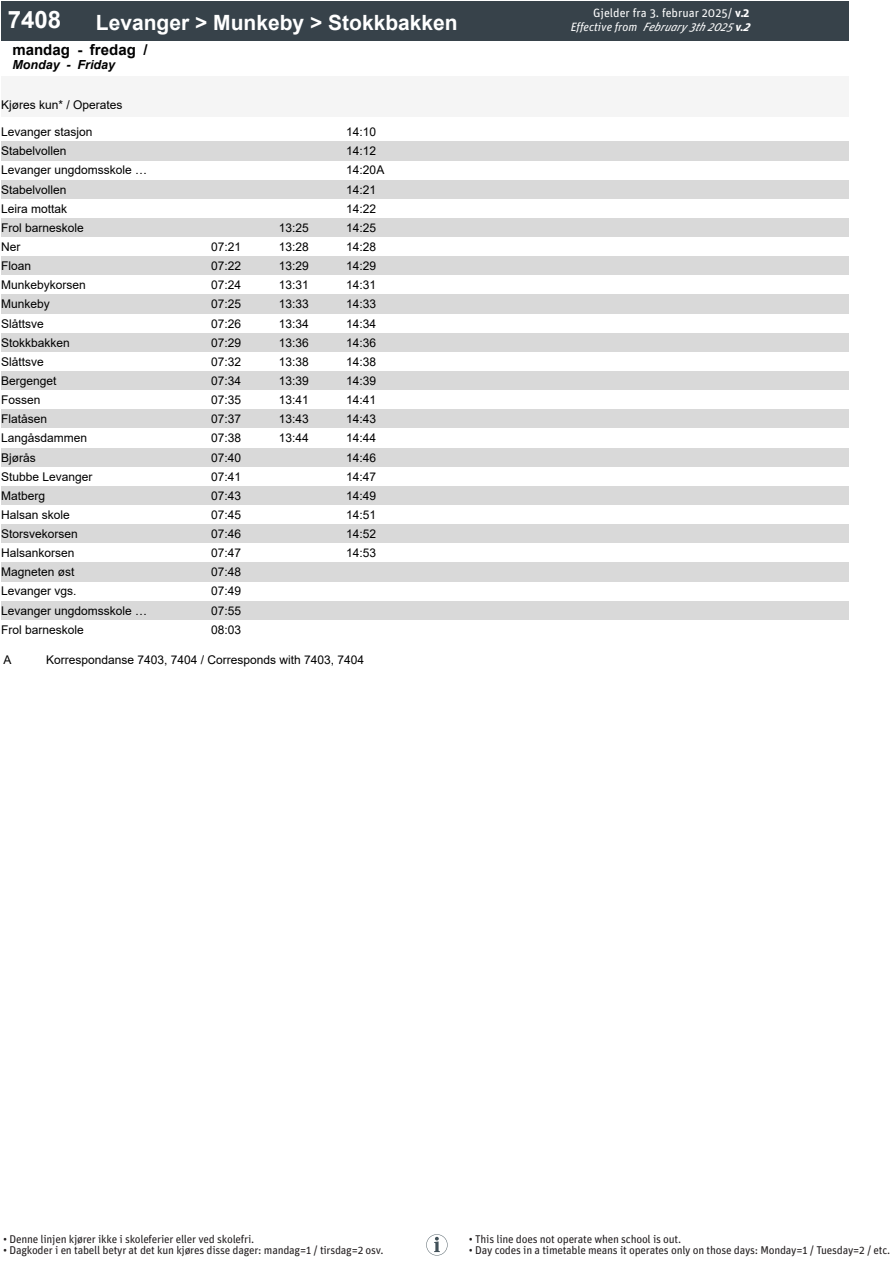
<style>
.page{position:relative;width:893px;height:1263px;background:#fff}
.page>*{position:absolute;margin:0;border:0;box-sizing:border-box;transform-origin:0 0}
.t1{font:700 24px "Arial";color:#fff}
.t2{font:700 21px "Arial";color:#fff}
.t3{font:700 15px "Arial";color:#000}
.t4{font:italic 700 12.45px "Arial";color:#000}
.t5{font:12px "Arial";color:#000}
.t6{font:italic 12px/14.4px "Unit Pro";color:#fff}
.t7{font:11.25px "Unit Pro";letter-spacing:-.02em;color:#231f20}
.s1{font-style:normal}
.s2{font-weight:700;font-style:normal}
.s3{font-weight:700}
</style>
<div class="page">
<div style="left:1px;top:77px;width:191px;height:40px;background:#f5f5f5"></div>
<div style="left:192px;top:77px;width:68px;height:40px;background:#f5f5f5"></div>
<div style="left:260px;top:77px;width:68px;height:40px;background:#f5f5f5"></div>
<div style="left:328px;top:77px;width:67px;height:40px;background:#f5f5f5"></div>
<div style="left:395px;top:77px;width:68px;height:40px;background:#f5f5f5"></div>
<div style="left:463px;top:77px;width:67px;height:40px;background:#f5f5f5"></div>
<div style="left:530px;top:77px;width:68px;height:40px;background:#f5f5f5"></div>
<div style="left:598px;top:77px;width:67px;height:40px;background:#f5f5f5"></div>
<div style="left:665px;top:77px;width:68px;height:40px;background:#f5f5f5"></div>
<div style="left:733px;top:77px;width:67px;height:40px;background:#f5f5f5"></div>
<div style="left:800px;top:77px;width:49px;height:40px;background:#f5f5f5"></div>
<div style="left:1px;top:1px;width:87px;height:40px;background:#37424a"></div>
<div style="left:88px;top:1px;width:761px;height:40px;background:#37424a"></div>
<div style="left:1px;top:142px;width:848px;height:19px;background:#d9d9d9"></div>
<div style="left:1px;top:180px;width:848px;height:19px;background:#d9d9d9"></div>
<div style="left:1px;top:218px;width:848px;height:19px;background:#d9d9d9"></div>
<div style="left:1px;top:257px;width:848px;height:19px;background:#d9d9d9"></div>
<div style="left:1px;top:295px;width:848px;height:19px;background:#d9d9d9"></div>
<div style="left:1px;top:333px;width:848px;height:19px;background:#d9d9d9"></div>
<div style="left:1px;top:371px;width:848px;height:20px;background:#d9d9d9"></div>
<div style="left:1px;top:410px;width:848px;height:19px;background:#d9d9d9"></div>
<div style="left:1px;top:448px;width:848px;height:19px;background:#d9d9d9"></div>
<div style="left:1px;top:486px;width:848px;height:19px;background:#d9d9d9"></div>
<div style="left:1px;top:524px;width:848px;height:20px;background:#d9d9d9"></div>
<div style="left:1px;top:563px;width:848px;height:19px;background:#d9d9d9"></div>
<div style="left:1px;top:601px;width:848px;height:19px;background:#d9d9d9"></div>
<svg style="left:426px;top:1234px;width:22px;height:21px"></svg>
<p class="t1" style="left:8px;top:3px;width:55px">7408</p>
<p class="t2" style="left:96px;top:8px;width:363px">Levanger &gt; Munkeby &gt; Stokkbakken</p>
<p class="t3" style="left:12px;top:39px;width:137px">mandag - fredag /</p>
<p class="t4" style="left:12px;top:56px;width:104px">Monday - Friday</p>
<p class="t5" style="left:1px;top:97px;width:123px">Kjøres kun* / Operates</p>
<p class="t5" style="left:1px;top:124px;width:93px">Levanger stasjon</p>
<p class="t5" style="left:346px;top:124px;width:32px">14:10</p>
<p class="t5" style="left:1px;top:143px;width:67px">Stabelvollen</p>
<p class="t5" style="left:346px;top:143px;width:32px">14:12</p>
<p class="t5" style="left:1px;top:162px;width:148px">Levanger ungdomsskole …</p>
<p class="t5" style="left:346px;top:162px;width:40px">14:20A</p>
<p class="t5" style="left:1px;top:181px;width:67px">Stabelvollen</p>
<p class="t5" style="left:346px;top:181px;width:32px">14:21</p>
<p class="t5" style="left:1px;top:200px;width:68px">Leira mottak</p>
<p class="t5" style="left:346px;top:200px;width:32px">14:22</p>
<p class="t5" style="left:1px;top:219px;width:84px">Frol barneskole</p>
<p class="t5" style="left:279px;top:219px;width:32px">13:25</p>
<p class="t5" style="left:346px;top:219px;width:32px">14:25</p>
<p class="t5" style="left:1px;top:239px;width:21px">Ner</p>
<p class="t5" style="left:211px;top:239px;width:32px">07:21</p>
<p class="t5" style="left:279px;top:239px;width:32px">13:28</p>
<p class="t5" style="left:346px;top:239px;width:32px">14:28</p>
<p class="t5" style="left:1px;top:258px;width:32px">Floan</p>
<p class="t5" style="left:211px;top:258px;width:32px">07:22</p>
<p class="t5" style="left:279px;top:258px;width:32px">13:29</p>
<p class="t5" style="left:346px;top:258px;width:32px">14:29</p>
<p class="t5" style="left:1px;top:277px;width:86px">Munkebykorsen</p>
<p class="t5" style="left:211px;top:277px;width:32px">07:24</p>
<p class="t5" style="left:279px;top:277px;width:32px">13:31</p>
<p class="t5" style="left:346px;top:277px;width:32px">14:31</p>
<p class="t5" style="left:1px;top:296px;width:50px">Munkeby</p>
<p class="t5" style="left:211px;top:296px;width:32px">07:25</p>
<p class="t5" style="left:279px;top:296px;width:32px">13:33</p>
<p class="t5" style="left:346px;top:296px;width:32px">14:33</p>
<p class="t5" style="left:1px;top:315px;width:44px">Slåttsve</p>
<p class="t5" style="left:211px;top:315px;width:32px">07:26</p>
<p class="t5" style="left:279px;top:315px;width:32px">13:34</p>
<p class="t5" style="left:346px;top:315px;width:32px">14:34</p>
<p class="t5" style="left:1px;top:334px;width:70px">Stokkbakken</p>
<p class="t5" style="left:211px;top:334px;width:32px">07:29</p>
<p class="t5" style="left:279px;top:334px;width:32px">13:36</p>
<p class="t5" style="left:346px;top:334px;width:32px">14:36</p>
<p class="t5" style="left:1px;top:353px;width:44px">Slåttsve</p>
<p class="t5" style="left:211px;top:353px;width:32px">07:32</p>
<p class="t5" style="left:279px;top:353px;width:32px">13:38</p>
<p class="t5" style="left:346px;top:353px;width:32px">14:38</p>
<p class="t5" style="left:1px;top:372px;width:57px">Bergenget</p>
<p class="t5" style="left:211px;top:372px;width:32px">07:34</p>
<p class="t5" style="left:279px;top:372px;width:32px">13:39</p>
<p class="t5" style="left:346px;top:372px;width:32px">14:39</p>
<p class="t5" style="left:1px;top:392px;width:41px">Fossen</p>
<p class="t5" style="left:211px;top:392px;width:32px">07:35</p>
<p class="t5" style="left:279px;top:392px;width:32px">13:41</p>
<p class="t5" style="left:346px;top:392px;width:32px">14:41</p>
<p class="t5" style="left:1px;top:411px;width:48px">Flatåsen</p>
<p class="t5" style="left:211px;top:411px;width:32px">07:37</p>
<p class="t5" style="left:279px;top:411px;width:32px">13:43</p>
<p class="t5" style="left:346px;top:411px;width:32px">14:43</p>
<p class="t5" style="left:1px;top:430px;width:88px">Langåsdammen</p>
<p class="t5" style="left:211px;top:430px;width:32px">07:38</p>
<p class="t5" style="left:279px;top:430px;width:32px">13:44</p>
<p class="t5" style="left:346px;top:430px;width:32px">14:44</p>
<p class="t5" style="left:1px;top:449px;width:36px">Bjørås</p>
<p class="t5" style="left:211px;top:449px;width:32px">07:40</p>
<p class="t5" style="left:346px;top:449px;width:32px">14:46</p>
<p class="t5" style="left:1px;top:468px;width:93px">Stubbe Levanger</p>
<p class="t5" style="left:211px;top:468px;width:32px">07:41</p>
<p class="t5" style="left:346px;top:468px;width:32px">14:47</p>
<p class="t5" style="left:1px;top:487px;width:46px">Matberg</p>
<p class="t5" style="left:211px;top:487px;width:32px">07:43</p>
<p class="t5" style="left:346px;top:487px;width:32px">14:49</p>
<p class="t5" style="left:1px;top:506px;width:70px">Halsan skole</p>
<p class="t5" style="left:211px;top:506px;width:32px">07:45</p>
<p class="t5" style="left:346px;top:506px;width:32px">14:51</p>
<p class="t5" style="left:1px;top:525px;width:78px">Storsvekorsen</p>
<p class="t5" style="left:211px;top:525px;width:32px">07:46</p>
<p class="t5" style="left:346px;top:525px;width:32px">14:52</p>
<p class="t5" style="left:1px;top:545px;width:75px">Halsankorsen</p>
<p class="t5" style="left:211px;top:545px;width:32px">07:47</p>
<p class="t5" style="left:346px;top:545px;width:32px">14:53</p>
<p class="t5" style="left:1px;top:564px;width:75px">Magneten øst</p>
<p class="t5" style="left:211px;top:564px;width:32px">07:48</p>
<p class="t5" style="left:1px;top:583px;width:77px">Levanger vgs.</p>
<p class="t5" style="left:211px;top:583px;width:32px">07:49</p>
<p class="t5" style="left:1px;top:602px;width:148px">Levanger ungdomsskole …</p>
<p class="t5" style="left:211px;top:602px;width:32px">07:55</p>
<p class="t5" style="left:1px;top:621px;width:84px">Frol barneskole</p>
<p class="t5" style="left:211px;top:621px;width:32px">08:03</p>
<p class="t5" style="left:3px;top:652px;width:10px">A</p>
<p class="t5" style="left:46px;top:652px;width:320px">Korrespondanse 7403, 7404 / Corresponds with 7403, 7404</p>
<p class="t6" style="left:571px;top:5px;width:184px;text-indent:22px"><span class="s1">Gjelder fra 3. februar 2025/</span> <span class="s2">v.2<br></span>Effective from February 3th2025<span class="s3">v.2</span></p>
<p class="t7" style="left:3px;top:1231px;width:253px">• Denne linjen kjører ikke i skoleferier eller ved skolefri.</p>
<p class="t7" style="left:3px;top:1243px;width:382px">• Dagkoder i en tabell betyr at det kun kjøres disse dager: mandag=1 / tirsdag=2 osv.</p>
<p class="t7" style="left:469px;top:1231px;width:214px">• This line does not operate when school is out.</p>
<p class="t7" style="left:469px;top:1243px;width:423px">• Day codes in a timetable means it operates only on those days: Monday=1 / Tuesday=2 / etc.</p>
</div>
